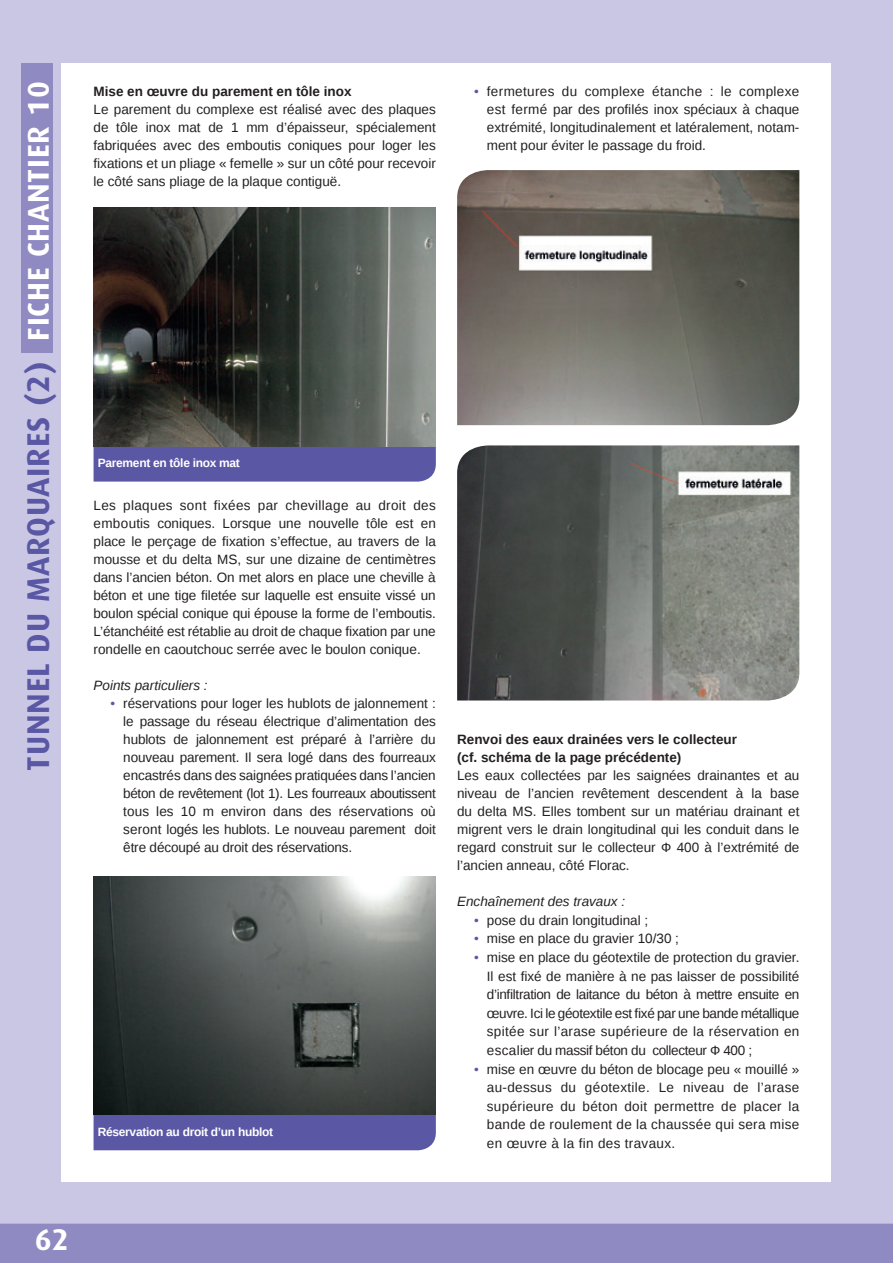
<style>
.page{position:relative;width:893px;height:1263px;background:#908ac2}
.page>*{position:absolute;margin:0;border:0;box-sizing:border-box;transform-origin:0 0}
.t1{font:700 31.5px "Dax OT";letter-spacing:.025em;color:#5a57a5}
.t2{font:700 30px "Dax OT";color:#fff}
.t3{font:13.5px/18px "Liberation Sans";color:#231f20;text-align:justify}
.t4{font:700 13.5px/18px "Liberation Sans";color:#231f20}
.t5{font:italic 13.5px "Liberation Sans";color:#231f20}
.t6{font:700 12px "Liberation Sans";letter-spacing:-.025em;color:#fff}
.s1{font-size:30px;color:#fff}
.s2{color:#5a57a5}
</style>
<div class="page">
<div style="left:0;top:0;width:893px;height:1223px;background:#c9c7e3"></div>
<div style="left:62px;top:64px;width:769px;height:1118px;background:#fff"></div>
<div style="left:21px;top:64px;width:32px;height:289px;background:#908ac2"></div>
<div style="left:94px;top:446px;width:342px;height:36px;background:#5a57a5"></div>
<img style="left:94px;top:207px;width:342px;height:239px">
<div style="left:94px;top:1115px;width:342px;height:35px;background:#5a57a5"></div>
<img style="left:94px;top:876px;width:342px;height:239px">
<img style="left:457px;top:170px;width:342px;height:255px">
<img style="left:457px;top:445px;width:342px;height:255px">
<h1 class="t1" style="left:21px;top:770px;width:691px;rotate:-90deg">TUNNEL DU MARQUAIRES (2) <span class="s1">FICHE CHANTIER 10</span></h1>
<p class="t4" style="left:94px;top:82px;width:260px">Mise en œuvre du parement en tôle inox</p>
<p class="t3" style="left:94px;top:101px;width:344px">Le parement du complexe est réalisé avec des plaques de tôle inox mat de 1 mm d’épaisseur, spécialement fabriquées avec des emboutis coniques pour loger les fixations et un pliage « femelle » sur un côté pour recevoir le côté sans pliage de la plaque contiguë.</p>
<p class="t3" style="left:487px;top:83px;width:314px;text-indent:-13px"><span class="s2">•</span> fermetures du complexe étanche : le complexe est fermé par des profilés inox spéciaux à chaque extrémité, longitudinalement et latéralement, notam&shy;ment pour éviter le passage du froid.</p>
<p class="t6" style="left:98px;top:455px;width:144px">Parement en tôle inox mat</p>
<p class="t3" style="left:94px;top:497px;width:344px">Les plaques sont fixées par chevillage au droit des emboutis coniques. Lorsque une nouvelle tôle est en place le perçage de fixation s’effectue, au travers de la mousse et du delta MS, sur une dizaine de centimètres dans l’ancien béton. On met alors en place une cheville à béton et une tige filetée sur laquelle est ensuite vissé un boulon spécial conique qui épouse la forme de l’emboutis.<br>L’étanchéité est rétablie au droit de chaque fixation par une rondelle en caoutchouc serrée avec le boulon conique.</p>
<p class="t5" style="left:94px;top:676px;width:116px">Points particuliers :</p>
<p class="t3" style="left:123px;top:695px;width:314px;text-indent:-13px"><span class="s2">•</span> réservations pour loger les hublots de jalonnement : le passage du réseau électrique d’alimentation des hublots de jalonnement est préparé à l’arrière du nouveau parement. Il sera logé dans des fourreaux encastrés dans des saignées pratiquées dans l’ancien béton de revêtement (lot 1). Les fourreaux aboutissent tous les 10 m environ dans des réservations où seront logés les hublots. Le nouveau parement doit être découpé au droit des réservations.</p>
<p class="t6" style="left:98px;top:1123px;width:177px">Réservation au droit d’un hublot</p>
<p class="t4" style="left:457px;top:730px;width:281px">Renvoi des eaux drainées vers le collecteur (cf. schéma de la page précédente)</p>
<p class="t3" style="left:457px;top:766px;width:344px">Les eaux collectées par les saignées drainantes et au niveau de l’ancien revêtement descendent à la base du delta MS. Elles tombent sur un matériau drainant et migrent vers le drain longitudinal qui les conduit dans le regard construit sur le collecteur Ф 400 à l’extrémité de l’ancien anneau, côté Florac.</p>
<p class="t5" style="left:457px;top:892px;width:170px">Enchaînement des travaux :</p>
<p class="t3" style="left:474px;top:912px;width:176px"><span class="s2">•</span> pose du drain longitudinal ;</p>
<p class="t3" style="left:474px;top:930px;width:206px"><span class="s2">•</span> mise en place du gravier 10/30 ;</p>
<p class="t3" style="left:487px;top:948px;width:314px;line-height:18.6px;text-indent:-13px"><span class="s2">•</span> mise en place du géotextile de protection du gravier.<br>Il est fixé de manière à ne pas laisser de possibilité d’infiltration de laitance du béton à mettre ensuite en œuvre. Ici le géotextile est fixé par une bande métallique spitée sur l’arase supérieure de la réservation en escalier du massif béton du collecteur Ф 400 ;</p>
<p class="t3" style="left:487px;top:1060px;width:314px;line-height:18.6px;text-indent:-13px"><span class="s2">•</span> mise en œuvre du béton de blocage peu « mouillé » au-dessus du géotextile. Le niveau de l’arase supérieure du béton doit permettre de placer la bande de roulement de la chaussée qui sera mise en œuvre à la fin des travaux.</p>
<h2 class="t2" style="left:35px;top:1222px;width:35px">62</h2>
</div>
